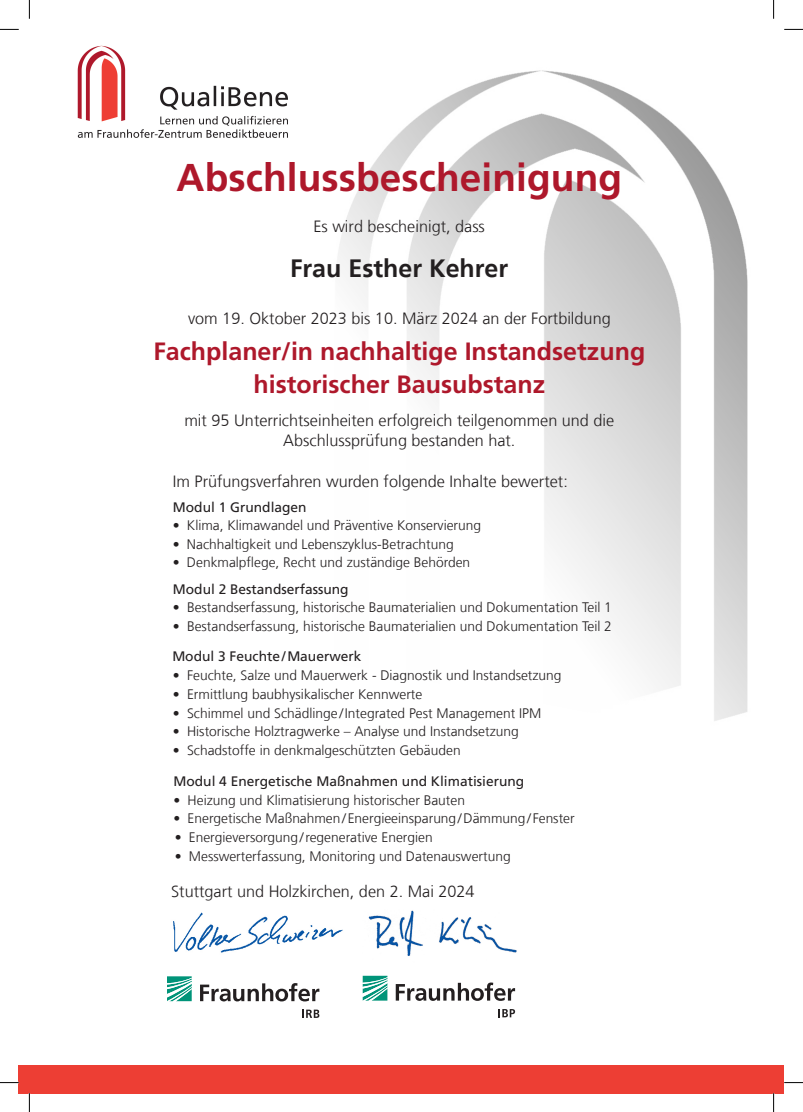
<style>
.page{position:relative;width:803px;height:1112px;background:#fff}
.page>*{position:absolute;margin:0;border:0;box-sizing:border-box;transform-origin:0 0}
.t1{font:700 38.75px "Frutiger LT Com";letter-spacing:.005em;color:#ae182b}
.t2{font:700 25px/32.5px "Frutiger LT Std";color:#ae182b;text-align:center}
.t3{font:700 25px "Frutiger";color:#231f20}
.t4{font:300 16.25px/19.5px "Frutiger LT Com";color:#231f20;text-align:center}
.t5{font:300 13.75px "Frutiger LT Com";color:#231f20}
.t6{font:13.75px "Frutiger LT Com";color:#231f20}
</style>
<div class="page">
<svg style="left:167px;top:976px;width:25px;height:24px"></svg>
<svg style="left:200px;top:983px;width:119px;height:18px"></svg>
<svg style="left:302px;top:1009px;width:17px;height:8px"></svg>
<svg style="left:363px;top:975px;width:24px;height:25px"></svg>
<svg style="left:396px;top:982px;width:119px;height:18px"></svg>
<svg style="left:498px;top:1009px;width:17px;height:8px"></svg>
<img style="left:338px;top:0;width:465px;height:721px">
<div style="left:19px;top:1064px;width:765px;height:28px;background:#ed3e34"></div>
<img style="left:368px;top:910px;width:149px;height:46px">
<img style="left:173px;top:912px;width:170px;height:41px">
<svg style="left:0;top:29px;width:19px;height:1px"></svg>
<svg style="left:784px;top:29px;width:19px;height:1px"></svg>
<svg style="left:0;top:1081px;width:19px;height:2px"></svg>
<svg style="left:784px;top:1082px;width:19px;height:1px"></svg>
<svg style="left:29px;top:0;width:1px;height:19px"></svg>
<svg style="left:29px;top:1092px;width:1px;height:19px"></svg>
<svg style="left:773px;top:0;width:1px;height:19px"></svg>
<svg style="left:773px;top:1092px;width:1px;height:19px"></svg>
<img style="left:77px;top:45px;width:211px;height:93px">
<h1 class="t1" style="left:177px;top:155px;width:447px">Abschlussbescheinigung</h1>
<p class="t4" style="left:313px;top:216px;width:173px">Es wird bescheinigt, dass</p>
<h2 class="t3" style="left:290px;top:254px;width:220px">Frau Esther Kehrer</h2>
<p class="t4" style="left:188px;top:309px;width:424px">vom 19. Oktober 2023 bis 10. März 2024 an der Fortbildung</p>
<h2 class="t2" style="left:153px;top:335px;width:493px">Fachplaner/in nachhaltige Instandsetzung historischer Bausubstanz</h2>
<p class="t4" style="left:184px;top:411px;width:431px">mit 95 Unterrichtseinheiten erfolgreich teilgenommen und die<br>Abschlussprüfung bestanden hat.</p>
<p class="t4" style="left:173px;top:472px;width:396px">Im Prüfungsverfahren wurden folgende Inhalte bewertet:</p>
<p class="t6" style="left:173px;top:499px;width:135px">Modul 1 Grundlagen</p>
<p class="t5" style="left:173px;top:517px;width:310px">• Klima, Klimawandel und Präventive Konservierung</p>
<p class="t5" style="left:173px;top:535px;width:282px">• Nachhaltigkeit und Lebenszyklus-Betrachtung</p>
<p class="t5" style="left:173px;top:554px;width:299px">• Denkmalpflege, Recht und zuständige Behörden</p>
<p class="t6" style="left:173px;top:580px;width:177px">Modul 2 Bestandserfassung</p>
<p class="t5" style="left:173px;top:599px;width:440px">• Bestandserfassung, historische Baumaterialien und Dokumentation Teil 1</p>
<p class="t5" style="left:173px;top:618px;width:440px">• Bestandserfassung, historische Baumaterialien und Dokumentation Teil 2</p>
<p class="t6" style="left:172px;top:648px;width:191px">Modul 3 Feuchte/Mauerwerk</p>
<p class="t5" style="left:173px;top:667px;width:390px">• Feuchte, Salze und Mauerwerk - Diagnostik und Instandsetzung</p>
<p class="t5" style="left:173px;top:685px;width:251px">• Ermittlung baubhysikalischer Kennwerte</p>
<p class="t5" style="left:173px;top:704px;width:370px">• Schimmel und Schädlinge / Integrated Pest Management IPM</p>
<p class="t5" style="left:173px;top:723px;width:347px">• Historische Holztragwerke – Analyse und Instandsetzung</p>
<p class="t5" style="left:173px;top:742px;width:289px">• Schadstoffe in denkmalgeschützten Gebäuden</p>
<p class="t6" style="left:173px;top:773px;width:352px">Modul 4 Energetische Maßnahmen und Klimatisierung</p>
<p class="t5" style="left:173px;top:791px;width:293px">• Heizung und Klimatisierung historischer Bauten</p>
<p class="t5" style="left:173px;top:810px;width:403px">• Energetische Maßnahmen/Energieeinsparung/Dämmung/ Fenster</p>
<p class="t5" style="left:175px;top:829px;width:260px">• Energieversorgung/regenerative Energien</p>
<p class="t5" style="left:175px;top:847px;width:337px">• Messwerterfassung, Monitoring und Datenauswertung</p>
<p class="t4" style="left:171px;top:881px;width:305px">Stuttgart und Holzkirchen, den 2. Mai 2024</p>
</div>
